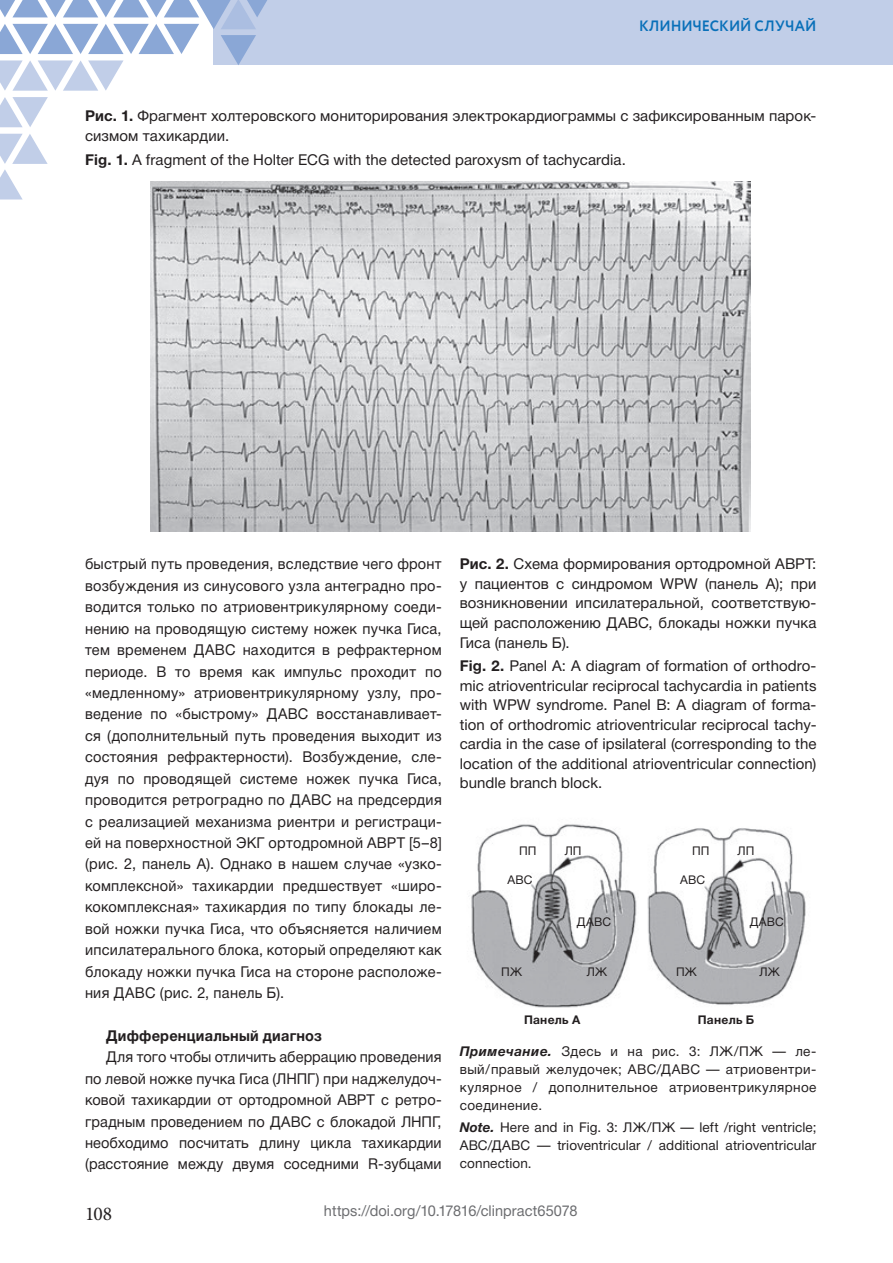
<style>
.page{position:relative;width:893px;height:1263px;background:#fff}
.page>*{position:absolute;margin:0;border:0;box-sizing:border-box;transform-origin:0 0}
.t1{font:19.5px "Minion Pro";color:#231f20}
.t2{font:15px/21.5px "Helvetica Neue Cyr";letter-spacing:.005em;color:#231f20;text-align:justify}
.t3{font:15px "Helvetica Neue Cyr";letter-spacing:.005em;color:#6c6d70}
.t4{font:700 15px "Helvetica Neue Cyr";letter-spacing:.02em;color:#231f20}
.t5{font:700 15px "Circe";color:#0970b9;scale:.95 1}
.t6{font:13.5px/18px "Helvetica Neue Cyr";letter-spacing:.015em;color:#231f20;text-align:justify}
.t7{font:12px "Helvetica Neue Cyr";letter-spacing:.02em;color:#231f20}
.t8{font:700 12px "Helvetica Neue Cyr";letter-spacing:.02em;color:#231f20}
.s1{font-weight:700}
.s2{font-weight:700;font-style:italic}
</style>
<div class="page">
<div style="left:214px;top:0;width:679px;height:65px;background:#c1cee8"></div>
<svg style="left:0;top:97px;width:48px;height:30px"></svg>
<svg style="left:0;top:134px;width:48px;height:65px"></svg>
<svg style="left:0;top:0;width:267px;height:91px"></svg>
<img style="left:151px;top:181px;width:600px;height:350px">
<img style="left:471px;top:824px;width:335px;height:184px">
<p class="t5" style="left:639px;top:16px;width:188px">КЛИНИЧЕСКИЙ СЛУЧАЙ</p>
<p class="t2" style="left:85px;top:108px;width:733px;line-height:19.5px"><span class="s1">Рис. 1.</span> Фрагмент холтеровского мониторирования электрокардиограммы с зафиксированным парок&shy;сизмом тахикардии.</p>
<p class="t2" style="left:85px;top:150px;width:542px"><span class="s1">Fig. 1.</span> A fragment of the Holter ECG with the detected paroxysm of tachycardia.</p>
<p class="t2" style="left:85px;top:555px;width:358px">быстрый путь проведения, вследствие чего фронт возбуждения из синусового узла антеградно про&shy;водится только по атриовентрикулярному соеди&shy;нению на проводящую систему ножек пучка Гиса, тем временем ДАВС находится в рефрактерном периоде. В то время как импульс проходит по «медленному» атриовентрикулярному узлу, про&shy;ведение по «быстрому» ДАВС восстанавливает&shy;ся (дополнительный путь проведения выходит из состояния рефрактерности). Возбуждение, сле&shy;дуя по проводящей системе ножек пучка Гиса, проводится ретроградно по ДАВС на предсердия с реализацией механизма риентри и регистраци&shy;ей на поверхностной ЭКГ ортодромной АВРТ [5–8] (рис. 2, панель А). Однако в нашем случае «узко&shy;комплексной» тахикардии предшествует «широ&shy;кокомплексная» тахикардия по типу блокады ле&shy;вой ножки пучка Гиса, что объясняется наличием ипсилатерального блока, который определяют как блокаду ножки пучка Гиса на стороне расположе&shy;ния ДАВС (рис. 2, панель Б).</p>
<p class="t4" style="left:106px;top:1030px;width:217px">Дифференциальный диагноз</p>
<p class="t2" style="left:85px;top:1048px;width:358px;text-indent:21px">Для того чтобы отличить аберрацию проведения по левой ножке пучка Гиса (ЛНПГ) при наджелудоч&shy;ковой тахикардии от ортодромной АВРТ с ретро&shy;градным проведением по ДАВС с блокадой ЛНПГ, необходимо посчитать длину цикла тахикардии (расстояние между двумя соседними R-зубцами</p>
<p class="t2" style="left:460px;top:556px;width:358px;line-height:19.5px"><span class="s1">Рис. 2.</span> Схема формирования ортодромной АВРТ: у пациентов с синдромом WPW (панель А); при возникновении ипсилатеральной, соответствую&shy;щей расположению ДАВС, блокады ножки пучка Гиса (панель Б).</p>
<p class="t2" style="left:460px;top:658px;width:358px;line-height:19.5px"><span class="s1">Fig. 2.</span> Panel А: A diagram of formation of orthodro&shy;mic atrioventricular reciprocal tachycardia in patients with WPW syndrome. Panel B: A diagram of forma&shy;tion of orthodromic atrioventricular reciprocal tachy&shy;cardia in the case of ipsilateral (corresponding to the location of the additional atrioventricular connection) bundle branch block.</p>
<p class="t7" style="left:519px;top:846px;width:19px">ПП</p>
<p class="t7" style="left:692px;top:846px;width:19px">ПП</p>
<p class="t7" style="left:565px;top:846px;width:18px">ЛП</p>
<p class="t7" style="left:738px;top:846px;width:18px">ЛП</p>
<p class="t7" style="left:507px;top:875px;width:26px">ABC</p>
<p class="t7" style="left:680px;top:875px;width:26px">ABC</p>
<p class="t7" style="left:577px;top:918px;width:36px">ДABC</p>
<p class="t7" style="left:750px;top:918px;width:36px">ДABC</p>
<p class="t7" style="left:501px;top:968px;width:22px">ПЖ</p>
<p class="t7" style="left:759px;top:968px;width:22px">ЛЖ</p>
<p class="t7" style="left:587px;top:968px;width:22px">ЛЖ</p>
<p class="t7" style="left:676px;top:968px;width:22px">ПЖ</p>
<p class="t8" style="left:524px;top:1015px;width:58px">Панель А</p>
<p class="t8" style="left:698px;top:1015px;width:58px">Панель Б</p>
<p class="t6" style="left:460px;top:1043px;width:358px"><span class="s2">Примечание.</span> Здесь и на рис. 3: ЛЖ/ПЖ — ле&shy;вый/ правый желудочек; АВС/ДАВС — атриовентри&shy;кулярное / дополнительное атриовентрикулярное соединение.</p>
<p class="t6" style="left:460px;top:1119px;width:358px"><span class="s2">Note.</span> Here and in Fig. 3: ЛЖ/ПЖ — left /right ventricle; АВС/ДАВС — trioventricular / additional atrioventricular connection.</p>
<h1 class="t1" style="left:85px;top:1206px;width:29px">108</h1>
<p class="t3" style="left:324px;top:1205px;width:255px">https://doi.org/10.17816/clinpract65078</p>
</div>
